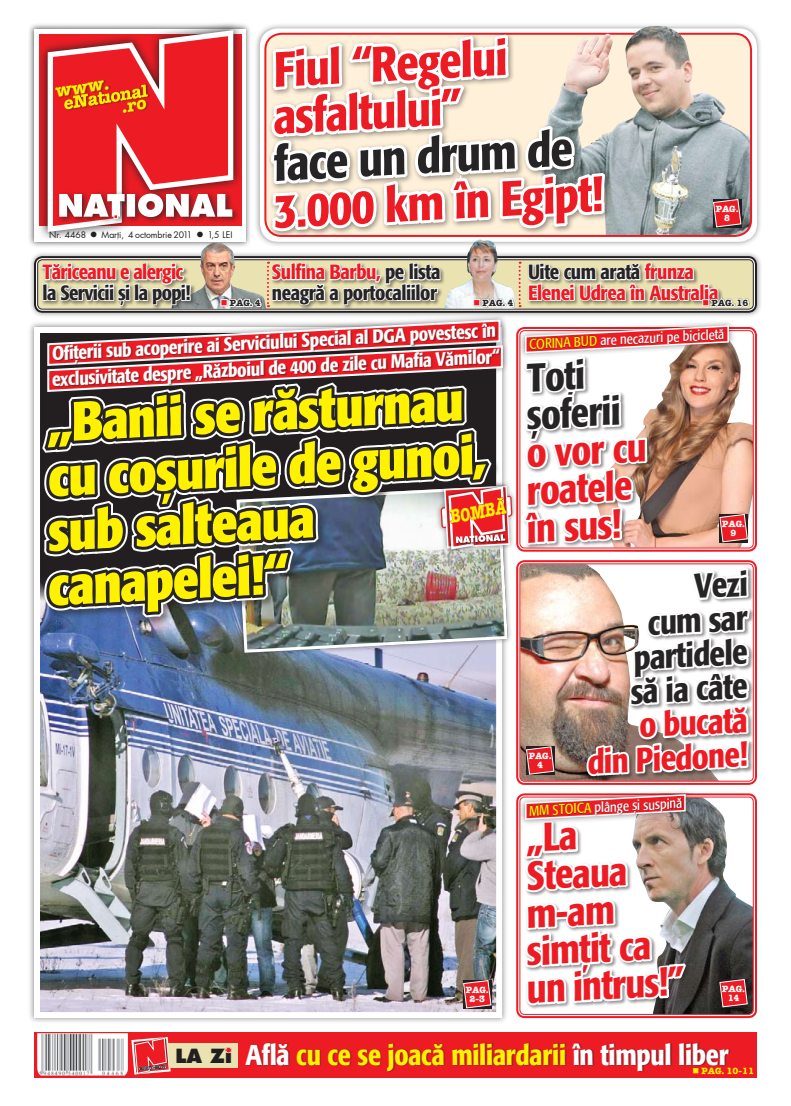
<style>
.page{position:relative;width:791px;height:1106px;background:#fff}
.page>*{position:absolute;margin:0;border:0;box-sizing:border-box;transform-origin:0 0}
.t1{font:700 condensed 54.5px/54.5px "R Formata";color:#fff200}
.t2{font:500 condensed 49px/47px "R Formata";color:#ed1c24}
.t3{font:500 condensed 49px "R Formata";color:#272425}
.t4{font:500 condensed 39.8px/37.7px "R Formata";color:#ed1c24}
.t5{font:500 condensed 39.8px/37.7px "R Formata";color:#272425}
.t6{font:500 condensed 34px/34px "R Formata";color:#272425;text-align:right}
.t7{font:500 condensed 34px/34px "R Formata";color:#ed1c24;text-align:right}
.t8{font:500 condensed 28.5px "R Formata";letter-spacing:-.01em;color:#fff200}
.t9{font:500 condensed 20.5px/20.5px "R Formata";letter-spacing:-.02em;color:#272425}
.t10{font:500 condensed 20.5px/20.5px "R Formata";letter-spacing:-.02em;color:#ed1c24}
.t11{font:19.1px "Futura Extra Bold Rom";color:#231f20}
.t12{font:500 condensed 19px/26px "R Formata";color:#fff}
.t13{font:18.8px "American Type Writer Bold Rom";color:#fff200;scale:.73 1}
.t14{font:17.6px "American Type Writer Bold Rom";color:#fff200}
.t15{font:14px "R Formata Condensed";color:#fff}
.t16{font:9px/9px "American Type Writer Bold Rom";color:#fff;text-align:center}
.t17{font:9px "American Type Writer Bold Rom";color:#272425}
.t18{font:9px "American Type Writer Bold Rom";color:#fff200}
.t19{font:8.7px "Futura";letter-spacing:-.01em;color:#231f20}
.s1{color:#ed1c24}
.s2{color:#272425}
.s3{color:#fff200}
.s4{color:#fff}
</style>
<div class="page">
<div style="left:245px;top:1042px;width:525px;height:39px;background:#231f20;opacity:.5"></div>
<div style="left:254px;top:22px;width:514px;height:230px;background:#231f20;opacity:.5"></div>
<div style="left:28px;top:250px;width:763px;height:103px;background:#231f20;opacity:.5"></div>
<div style="left:28px;top:23px;width:229px;height:229px;background:#231f20;opacity:.75"></div>
<div style="left:716px;top:511px;width:39px;height:38px;background:#231f20;opacity:.5"></div>
<div style="left:585px;top:566px;width:206px;height:246px;background:#231f20;opacity:.5"></div>
<div style="left:702px;top:297px;width:89px;height:23px;background:#231f20;opacity:.5"></div>
<img style="left:36px;top:22px;width:717px;height:1059px">
<p class="t14" style="left:53px;top:81px;width:56px;rotate:-9deg">www.</p>
<p class="t19" style="left:49px;top:229px;width:185px">Nr. 4468 ● Marţi, 4 octombrie 2011 ● 1,5 LEI</p>
<p class="t10" style="left:43px;top:262px;width:142px">Tăriceanu e alergic</p>
<p class="t9" style="left:43px;top:283px;width:150px">la Servicii şi la popi!</p>
<p class="t17" style="left:221px;top:297px;width:42px"><span class="s1">■</span> PAG. 4</p>
<h2 class="t2" style="left:269px;top:48px;width:238px;rotate:-3deg">Fiul “Regelui asfaltului”</h2>
<h2 class="t3" style="left:271px;top:137px;width:301px;rotate:-3deg">face un drum de</h2>
<h2 class="t2" style="left:272px;top:189px;width:332px;rotate:-3deg">3.000 km în Egipt!</h2>
<p class="t16" style="left:716px;top:204px;width:24px">PAG.<br>8</p>
<p class="t9" style="left:272px;top:262px;width:170px"><span class="s1">Sulfina Barbu,</span> pe lista neagră a portocaliilor</p>
<p class="t10" style="left:528px;top:262px;width:192px"><span class="s2">Uite cum arată</span> frunza<br>Elenei Udrea în Australia</p>
<p class="t17" style="left:473px;top:297px;width:42px"><span class="s1">■</span> PAG. 4</p>
<p class="t17" style="left:702px;top:297px;width:48px"><span class="s1">■</span> PAG. 16</p>
<p class="t12" style="left:50px;top:341px;width:450px;rotate:-3deg">Ofiţerii sub acoperire ai Serviciului Special al DGA povestesc în exclusivitate despre „Războiul de 400 de zile cu Mafia Vămilor“</p>
<h1 class="t1" style="left:37px;top:397px;width:447px;rotate:-3deg">„Banii se răsturnau cu coşurile de gunoi, sub salteaua canapelei!“</h1>
<p class="t13" style="left:448px;top:505px;width:79px;rotate:-10deg">BOMBĂ</p>
<p class="t16" style="left:466px;top:984px;width:24px">PAG.<br>2-3</p>
<p class="t15" style="left:528px;top:337px;width:197px;rotate:-3deg"><span class="s3">Corina Bud</span> are necazuri pe bicicletă</p>
<h3 class="t5" style="left:523px;top:360px;width:95px;rotate:-3deg">Toţi şoferii</h3>
<h3 class="t4" style="left:521px;top:435px;width:125px;rotate:-3deg">o vor cu roatele în sus!</h3>
<p class="t16" style="left:722px;top:519px;width:24px">PAG.<br>9</p>
<p class="t16" style="left:529px;top:751px;width:24px">PAG.<br>4</p>
<h3 class="t6" style="left:624px;top:574px;width:124px;rotate:-3deg">Vezi<br>cum sar partidele să ia câte</h3>
<h3 class="t7" style="left:584px;top:712px;width:164px;rotate:-3deg">o bucată<br>din Piedone!</h3>
<p class="t15" style="left:528px;top:803px;width:155px;rotate:-3deg"><span class="s3">MM Stoica</span> plânge şi suspină</p>
<h3 class="t4" style="left:517px;top:820px;width:159px;rotate:-3deg">„La<br>Steaua m-am simţit ca un intrus!”</h3>
<p class="t16" style="left:722px;top:983px;width:24px">PAG.<br>14</p>
<p class="t11" style="left:175px;top:1044px;width:58px">LA Zi</p>
<h3 class="t8" style="left:245px;top:1038px;width:485px"><span class="s4">Află</span> cu ce se joacă miliardarii <span class="s4">în timpul liber</span></h3>
<p class="t18" style="left:692px;top:1065px;width:63px">■ PAG. 10-11</p>
</div>
